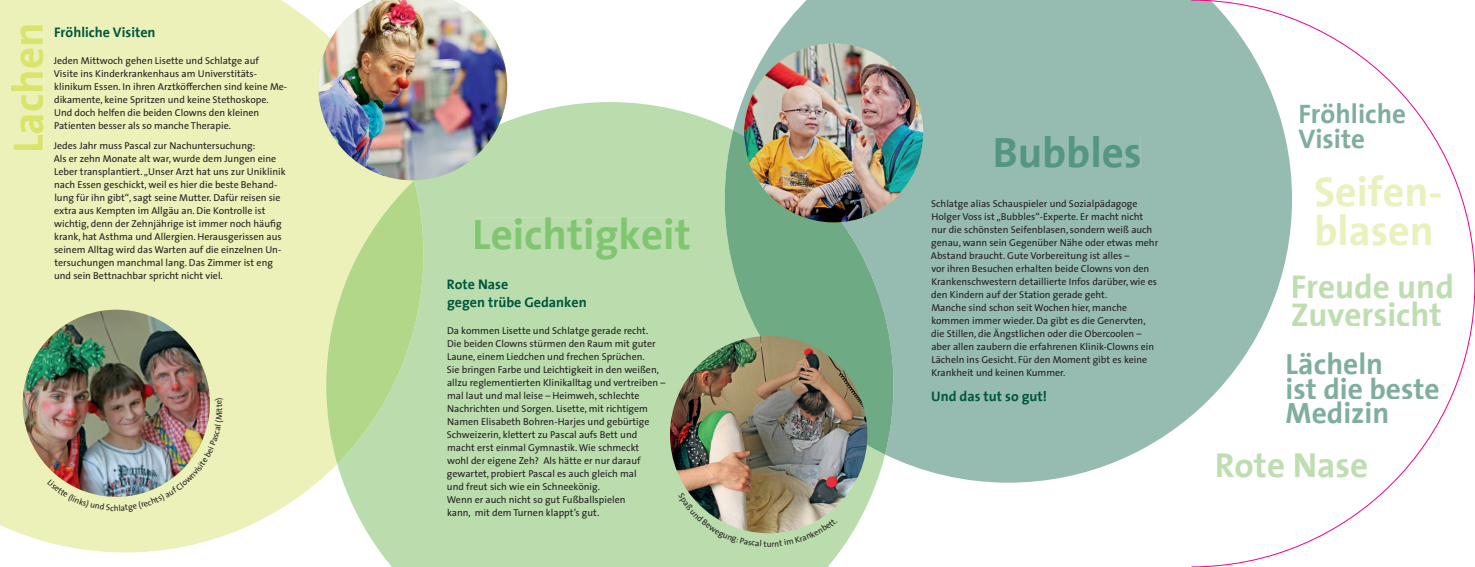
<style>
.page{position:relative;width:1475px;height:567px;background:#fff}
.page>*{position:absolute;margin:0;border:0;box-sizing:border-box;transform-origin:0 0}
.t1{font:700 43px "The Sans";color:#80c670}
.t2{font:700 43px "The Sans";color:#559583}
.t3{font:700 43px "The Sans";color:#dae36a}
.t4{font:700 42px/38.7px "The Sans";color:#ebf1bc}
.t5{font:700 35px "The Sans";color:#bedeb1}
.t6{font:700 33.3px/27.6px "The Sans";color:#bedeb1}
.t7{font:700 29.5px/24.2px "The Sans";color:#7fad9f}
.t8{font:700 27px/25px "The Sans";color:#7fad9f}
.t9{font:700 14px/18px "The Sans";color:#00573c}
.t10{font:10px/13px "The Sans CV";color:#231f20}
.t11{font:8.5px "The Sans CV";color:#231f20}
</style>
<div class="page">
<div style="left:0;top:0;width:337px;height:552px;background:#ecf1b9"></div>
<div style="left:337px;top:102px;width:539px;height:465px;background:#bbddae"></div>
<svg style="left:326px;top:180px;width:97px;height:284px;background:#c0dd9a"></svg>
<div style="left:733px;top:0;width:457px;height:483px;background:#96bbb1"></div>
<svg style="left:724px;top:130px;width:169px;height:324px;background:#78b08d"></svg>
<img style="left:318px;top:0;width:189px;height:180px">
<img style="left:670px;top:336px;width:197px;height:197px;border-radius:99px">
<div style="left:11px;top:26px;width:32px;height:124px;background:#ecf1b9"></div>
<div style="left:475px;top:218px;width:214px;height:42px;background:#bbddae"></div>
<svg style="left:16px;top:303px;width:201px;height:7px"></svg>
<img style="left:16px;top:310px;width:201px;height:194px">
<img style="left:744px;top:43px;width:179px;height:179px;border-radius:89px">
<div style="left:995px;top:136px;width:144px;height:32px;background:#96bbb1"></div>
<svg style="left:1190px;top:0;width:284px;height:567px"></svg>
<img style="left:47px;top:398px;width:176px;height:114px">
<svg style="left:678px;top:493px;width:159px;height:54px;background:#aab592"></svg>
<h1 class="t3" style="left:-8px;top:153px;width:132px;rotate:-90deg">Lachen</h1>
<h3 class="t9" style="left:54px;top:23px;width:103px">Fröhliche Visiten</h3>
<p class="t10" style="left:54px;top:55px;width:235px">Jeden Mittwoch gehen Lisette und Schlatge auf<br>Visite ins Kinderkrankenhaus am Universtitäts&shy;klinikum Essen. In ihren Arztkö≠erchen sind keine Me&shy;dikamente, keine Spritzen und keine Stethoskope.<br>Und doch helfen die beiden Clowns den kleinen Patienten besser als so manche Therapie.</p>
<p class="t10" style="left:54px;top:140px;width:233px">Jedes Jahr muss Pascal zur Nachuntersuchung:<br>Als er zehn Monate alt war, wurde dem Jungen eine Leber transplantiert. „Unser Arzt hat uns zur Uniklinik nach Essen geschickt, weil es hier die beste Behand&shy;lung für ihn gibt“, sagt seine Mutter. Dafür reisen sie extra aus Kempten im Allgäu an. Die Kontrolle ist wichtig, denn der Zehnjährige ist immer noch häufig krank, hat Asthma und Allergien. Herausgerissen aus seinem Alltag wird das Warten auf die einzelnen Un&shy;tersuchungen manchmal lang. Das Zimmer ist eng und sein Bettnachbar spricht nicht viel.</p>
<p class="t11" style="left:114px;top:504px;width:6px">h</p>
<p class="t11" style="left:216px;top:413px;width:4px;rotate:-90deg">i</p>
<h1 class="t1" style="left:472px;top:199px;width:220px">Leichtigkeit</h1>
<h3 class="t9" style="left:447px;top:275px;width:141px">Rote Nase<br>gegen trübe Gedanken</h3>
<p class="t10" style="left:446px;top:325px;width:220px">Da kommen Lisette und Schlatge gerade recht.<br>Die beiden Clowns stürmen den Raum mit guter Laune, einem Liedchen und frechen Sprüchen.<br>Sie bringen Farbe und Leichtigkeit in den weißen, allzu reglementierten Klinikalltag und vertreiben – mal laut und mal leise – Heimweh, schlechte Nachrichten und Sorgen. Lisette, mit richtigem Namen Elisabeth Bohren-Harjes und gebürtige Schweizerin, klettert zu Pascal aufs Bett und macht erst einmal Gymnastik. Wie schmeckt<br>wohl der eigene Zeh? Als hätte er nur darauf gewartet, probiert Pascal es auch gleich mal<br>und freut sich wie ein Schneekönig.<br>Wenn er auch nicht so gut Fußballspielen<br>kann, mit dem Turnen klappt’s gut.</p>
<h1 class="t2" style="left:992px;top:117px;width:150px">Bubbles</h1>
<p class="t10" style="left:930px;top:198px;width:229px">Schlatge alias Schauspieler und Sozialpädagoge Holger Voss ist „Bubbles“-Experte. Er macht nicht nur die schönsten Seifenblasen, sondern weiß auch genau, wann sein Gegenüber Nähe oder etwas mehr Abstand braucht. Gute Vorbereitung ist alles –<br>vor ihren Besuchen erhalten beide Clowns von den Krankenschwestern detaillierte Infos darüber, wie es den Kindern auf der Station gerade geht.<br>Manche sind schon seit Wochen hier, manche kommen immer wieder. Da gibt es die Genervten, die Stillen, die Ängstlichen oder die Obercoolen – aber allen zaubern die erfahrenen Klinik-Clowns ein Lächeln ins Gesicht. Für den Moment gibt es keine Krankheit und keinen Kummer.</p>
<h3 class="t9" style="left:931px;top:387px;width:117px">Und das tut so gut!</h3>
<h3 class="t8" style="left:1298px;top:101px;width:109px">Fröhliche<br>Visite</h3>
<h2 class="t4" style="left:1313px;top:172px;width:130px">Seifen&shy;blasen</h2>
<h3 class="t6" style="left:1290px;top:272px;width:165px">Freude und<br>Zuversicht</h3>
<h3 class="t7" style="left:1285px;top:352px;width:155px">Lächeln<br>ist die beste<br>Medizin</h3>
<h3 class="t5" style="left:1214px;top:436px;width:155px">Rote Nase</h3>
</div>
